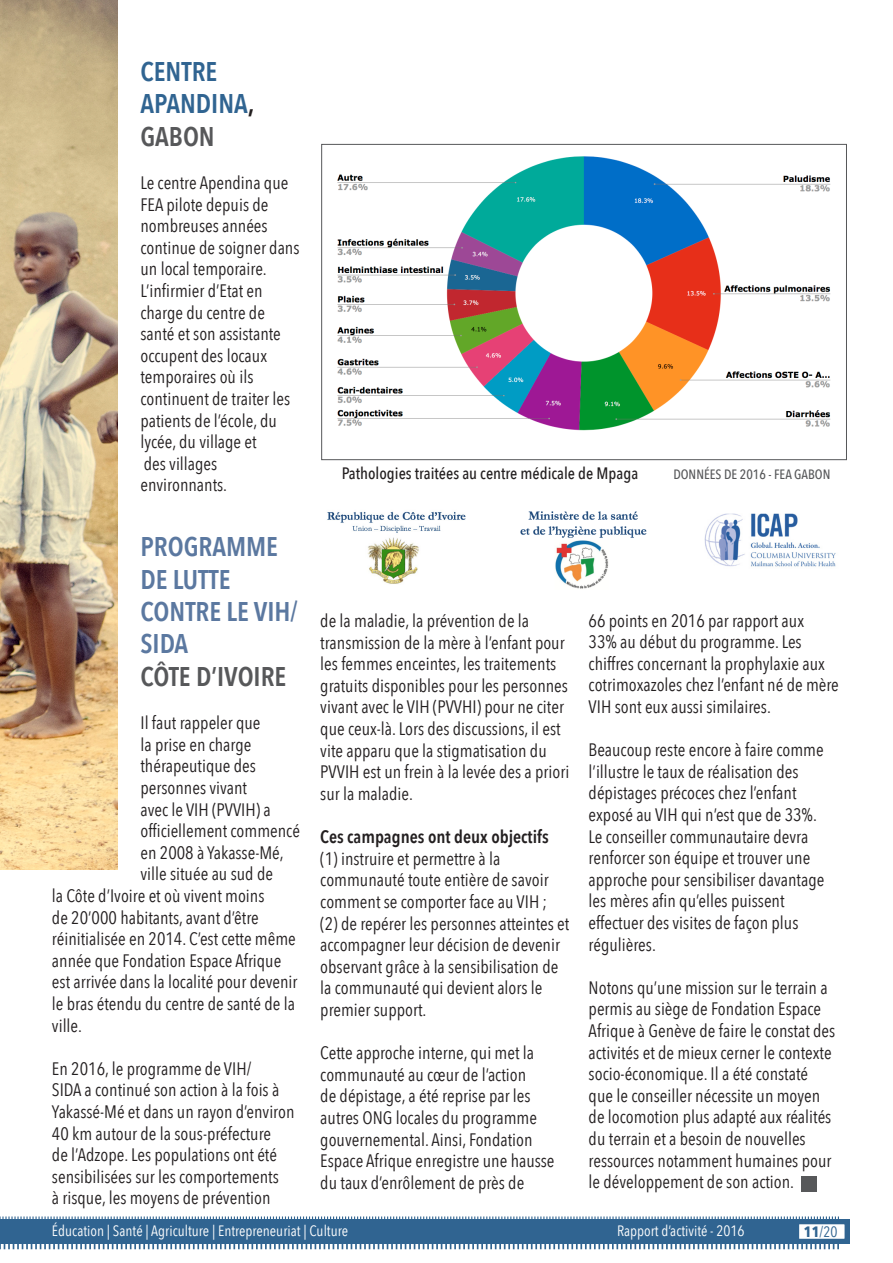
<style>
.page{position:relative;width:893px;height:1263px;background:#fff}
.page>*{position:absolute;margin:0;border:0;box-sizing:border-box;transform-origin:0 0}
.t1{font:600 27px/32.4px "Avenir Next Condensed";color:#5b78a0}
.t2{font:600 27px/32.4px "Avenir Next Condensed";color:#306491}
.t3{font:600 27px "Avenir Next Condensed";color:#57585a}
.t4{font:18px/21.6px "Avenir Next Condensed";color:#231f20}
.t5{font:600 18px "Avenir Next Condensed";color:#231f20}
.t6{font:500 16.5px "Avenir Next Condensed";color:#231f20}
.t7{font:15px "Avenir Next Condensed";color:#fff}
.t8{font:15px "Avenir Next Condensed";color:#306491}
.t9{font:500 13.5px "Avenir Next Condensed";color:#57585a}
.s1{color:#231f20}
.s2{color:#57585a}
.s3{font-weight:700}
</style>
<div class="page">
<div style="left:0;top:1219px;width:850px;height:24px;background:#306491"></div>
<svg style="left:0;top:1216px;width:839px;height:3px"></svg>
<svg style="left:0;top:1243px;width:840px;height:7px"></svg>
<div style="left:798px;top:1223px;width:48px;height:17px;background:#fff;border:2px solid #306491"></div>
<img style="left:0;top:0;width:117px;height:870px">
<img style="left:520px;top:511px;width:127px;height:78px">
<img style="left:327px;top:511px;width:139px;height:73px">
<img style="left:704px;top:513px;width:132px;height:54px">
<img style="left:337px;top:156px;width:494px;height:275px">
<div style="left:321px;top:144px;width:526px;height:316px;border:1px solid #57585a"></div>
<div style="left:801px;top:1176px;width:15px;height:15px;background:#57585a"></div>
<p class="t2" style="left:140px;top:55px;width:115px">CENTRE<br>APANDINA<span class="s1">,<br></span><span class="s2">GABON</span></p>
<p class="t4" style="left:140px;top:171px;width:161px">Le centre Apendina que<br>FEA pilote depuis de nombreuses années continue de soigner dans un local temporaire.</p>
<p class="t4" style="left:140px;top:279px;width:151px">L’infirmier d’Etat en charge du centre de santé et son assistante occupent des locaux temporaires où ils continuent de traiter les patients de l’école, du lycée, du village et</p>
<p class="t4" style="left:140px;top:452px;width:88px">des villages environnants.</p>
<p class="t1" style="left:140px;top:530px;width:159px">PROGRAMME<br>DE LUTTE<br>CONTRE LE VIH/<br>SIDA</p>
<p class="t3" style="left:140px;top:653px;width:147px">CÔTE D’IVOIRE</p>
<p class="t4" style="left:140px;top:711px;width:122px">Il faut rappeler que</p>
<p class="t4" style="left:140px;top:733px;width:112px">la prise en charge</p>
<p class="t4" style="left:140px;top:754px;width:117px">thérapeutique des</p>
<p class="t4" style="left:140px;top:776px;width:108px">personnes vivant</p>
<p class="t4" style="left:140px;top:797px;width:132px">avec le VIH (PVVIH) a</p>
<p class="t4" style="left:140px;top:819px;width:161px">officiellement commencé</p>
<p class="t4" style="left:140px;top:841px;width:145px">en 2008 à Yakasse-Mé,</p>
<p class="t4" style="left:140px;top:862px;width:134px">ville située au sud de</p>
<p class="t4" style="left:52px;top:884px;width:214px">la Côte d’Ivoire et où vivent moins</p>
<p class="t4" style="left:52px;top:905px;width:208px">de 20’000 habitants, avant d’être</p>
<p class="t4" style="left:52px;top:927px;width:245px">réinitialisée en 2014. C’est cette même</p>
<p class="t4" style="left:52px;top:949px;width:231px">année que Fondation Espace Afrique</p>
<p class="t4" style="left:52px;top:970px;width:247px">est arrivée dans la localité pour devenir</p>
<p class="t4" style="left:52px;top:992px;width:244px">le bras étendu du centre de santé de la</p>
<p class="t4" style="left:52px;top:1013px;width:32px">ville.</p>
<p class="t4" style="left:52px;top:1057px;width:244px">En 2016, le programme de VIH/<br>SIDA a continué son action à la fois à Yakassé-Mé et dans un rayon d’environ 40 km autour de la sous-préfecture<br>de l’Adzope. Les populations ont été sensibilisées sur les comportements<br>à risque, les moyens de prévention</p>
<p class="t6" style="left:342px;top:463px;width:298px">Pathologies traitées au centre médicale de Mpaga</p>
<p class="t9" style="left:673px;top:466px;width:159px">DONNÉES DE 2016 - FEA GABON</p>
<p class="t4" style="left:320px;top:609px;width:250px">de la maladie, la prévention de la transmission de la mère à l’enfant pour les femmes enceintes, les traitements gratuits disponibles pour les personnes vivant avec le VIH (PVVHI) pour ne citer que ceux-là. Lors des discussions, il est vite apparu que la stigmatisation du PVVIH est un frein à la levée des a priori sur la maladie.</p>
<p class="t5" style="left:320px;top:821px;width:230px">Ces campagnes ont deux objectifs</p>
<p class="t4" style="left:320px;top:847px;width:230px">(1) instruire et permettre à la communauté toute entière de savoir comment se comporter face au VIH ;</p>
<p class="t4" style="left:320px;top:911px;width:251px">(2) de repérer les personnes atteintes et accompagner leur décision de devenir observant grâce à la sensibilisation de la communauté qui devient alors le premier support.</p>
<p class="t4" style="left:320px;top:1041px;width:236px">Cette approche interne, qui met la communauté au cœur de l’action<br>de dépistage, a été reprise par les autres ONG locales du programme gouvernemental. Ainsi, Fondation Espace Afrique enregistre une hausse du taux d’enrôlement de près de</p>
<p class="t4" style="left:589px;top:609px;width:252px">66 points en 2016 par rapport aux<br>33% au début du programme. Les chiffres concernant la prophylaxie aux cotrimoxazoles chez l’enfant né de mère VIH sont eux aussi similaires.</p>
<p class="t4" style="left:589px;top:738px;width:237px">Beaucoup reste encore à faire comme l’illustre le taux de réalisation des dépistages précoces chez l’enfant exposé au VIH qui n’est que de 33%.<br>Le conseiller communautaire devra renforcer son équipe et trouver une approche pour sensibiliser davantage les mères afin qu’elles puissent effectuer des visites de façon plus régulières.</p>
<p class="t4" style="left:589px;top:976px;width:248px">Notons qu’une mission sur le terrain a permis au siège de Fondation Espace Afrique à Genève de faire le constat des activités et de mieux cerner le contexte socio-économique. Il a été constaté que le conseiller nécessite un moyen de locomotion plus adapté aux réalités du terrain et a besoin de nouvelles ressources notamment humaines pour le développement de son action.</p>
<p class="t7" style="left:52px;top:1218px;width:298px">Éducation | Santé | Agriculture | Entrepreneuriat | Culture</p>
<p class="t7" style="left:617px;top:1218px;width:129px">Rapport d’activité - 2016</p>
<p class="t8" style="left:804px;top:1218px;width:35px"><span class="s3">11</span>/20</p>
</div>
